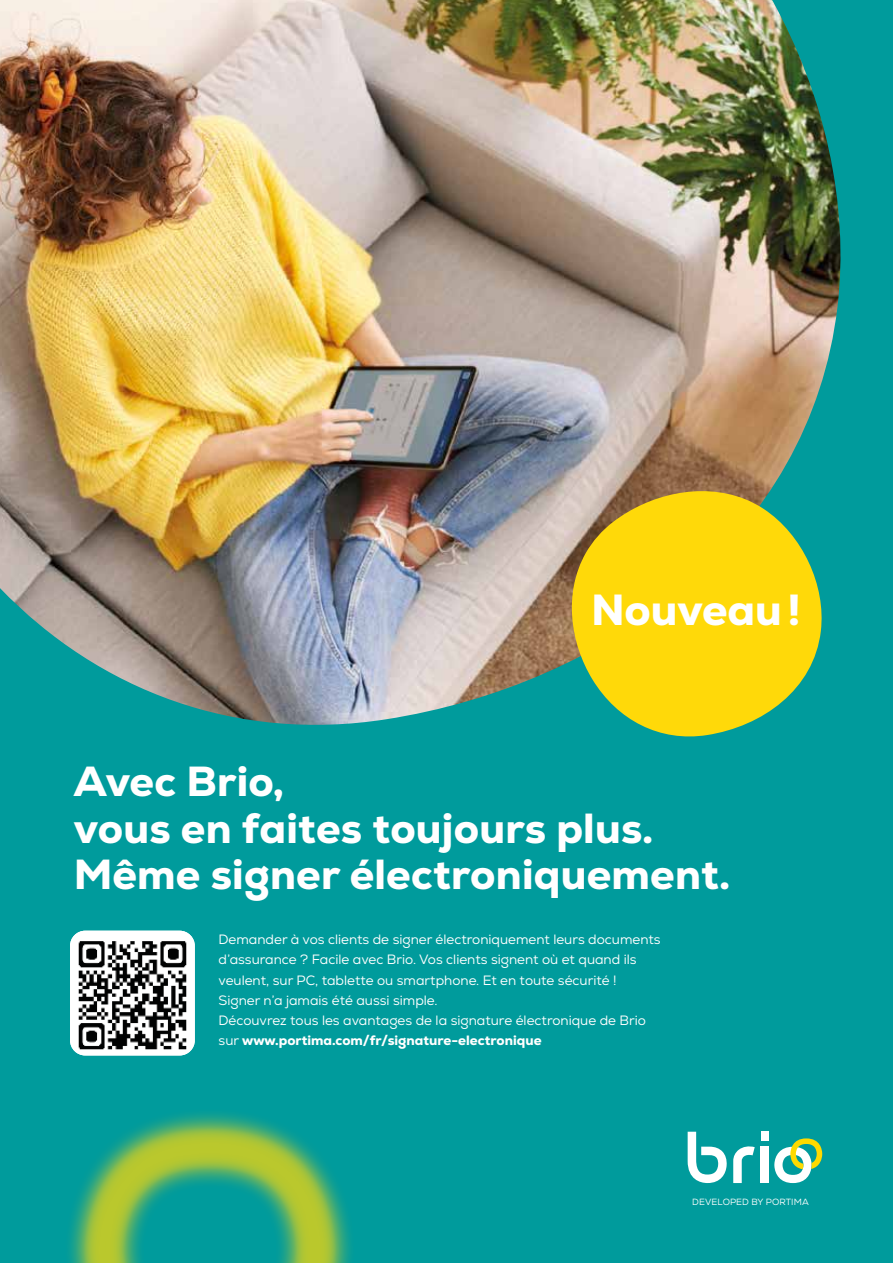
<style>
.page{position:relative;width:893px;height:1263px;background:#009b9c}
.page>*{position:absolute;margin:0;border:0;box-sizing:border-box;transform-origin:0 0}
.t1{font:800 43.5px "Nexa";color:#fff}
.t2{font:800 42px/46.5px "Nexa";letter-spacing:.005em;color:#fff}
.t3{font:13.5px/20.2px "Nexa";color:#fff}
.t4{font:9px "Nexa";letter-spacing:.01em;color:#fff}
.s1{font-weight:800}
</style>
<div class="page">
<svg style="left:70px;top:1114px;width:280px;height:149px"></svg>
<svg style="left:83px;top:1126px;width:254px;height:137px"></svg>
<svg style="left:688px;top:1132px;width:39px;height:51px"></svg>
<svg style="left:733px;top:1146px;width:22px;height:37px"></svg>
<div style="left:760px;top:1147px;width:9px;height:36px;background:#fff"></div>
<div style="left:761px;top:1132px;width:7px;height:9px;background:#fff"></div>
<svg style="left:774px;top:1138px;width:48px;height:45px"></svg>
<img style="left:0;top:0;width:841px;height:725px">
<svg style="left:563px;top:482px;width:263px;height:255px;fill:#ffd909"></svg>
<img style="left:70px;top:931px;width:125px;height:124px">
<h1 class="t1" style="left:591px;top:581px;width:211px">Nouveau !</h1>
<h2 class="t2" style="left:74px;top:758px;width:658px">Avec Brio,<br>vous en faites toujours plus.<br>Même signer électroniquement.</h2>
<p class="t3" style="left:219px;top:929px;width:444px">Demander à vos clients de signer électroniquement leurs documents d’assurance ? Facile avec Brio. Vos clients signent où et quand ils veulent, sur PC, tablette ou smartphone. Et en toute sécurité !<br>Signer n’a jamais été aussi simple.<br>Découvrez tous les avantages de la signature électronique de Brio sur <span class="s1">www.portima.com/fr/signature-electronique</span></p>
<p class="t4" style="left:692px;top:1196px;width:118px">DEVELOPED BY PORTIMA</p>
</div>
